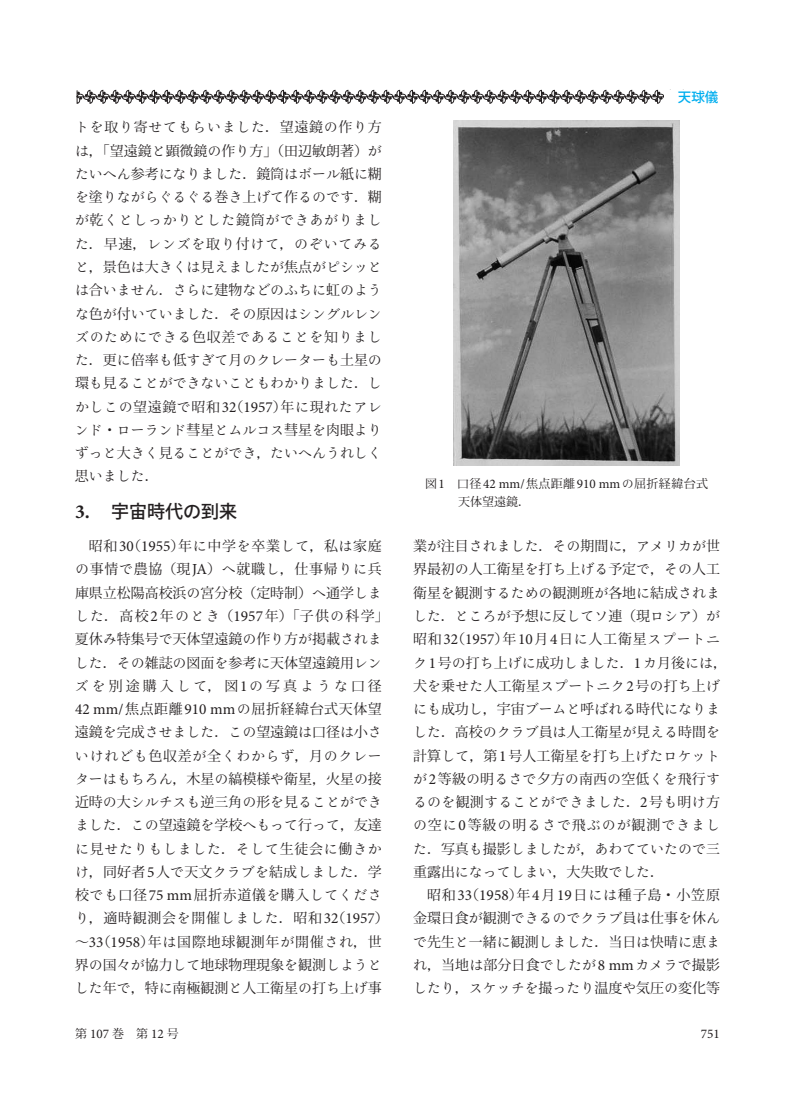
<style>
.page{position:relative;width:795px;height:1115px;background:#fff}
.page>*{position:absolute;margin:0;border:0;box-sizing:border-box;transform-origin:0 0}
.t1{font:500 18px "Koz Go Pro";color:#231f20}
.t2{font:13.95px/23.2px "Ryo Text Plus N";color:#231f20;text-align:justify}
.t3{font:13.95px/23.2px "Koz Min Pro";color:#231f20}
.t4{font:13.95px/23.2px "Koz Min Pro";letter-spacing:.04em;color:#231f20}
.t5{font:13.95px "Ryo Text Plus N";letter-spacing:.055em;color:#231f20}
.t6{font:500 13.5px "Koz Go Pro";color:#00aeef}
.t7{font:13.2px "Minion Pro";color:#231f20}
.t8{font:12px/18px "Koz Min Pro";letter-spacing:.03em;color:#231f20}
.s1{font-family:"Koz Min Pro"}
.s2{font-family:"Ryo Text Plus N"}
.s3{font-family:"Minion Pro";font-size:15.3px}
.s4{font-family:"Minion Pro";font-weight:700;font-size:19.8px}
.s5{font-family:"Ryo Gothic Plus N"}
.s6{font-family:"Minion Pro";font-size:13.2px}
</style>
<div class="page">
<svg style="left:77px;top:90px;width:587px;height:14px"></svg>
<img style="left:453px;top:120px;width:227px;height:345px">
<p class="t5" style="left:75px;top:119px;width:308px">トを<span class="s1">取</span>り<span class="s1">寄</span>せてもらいました<span class="s1">．望遠鏡</span>の<span class="s1">作</span>り<span class="s1">方</span></p>
<p class="t3" style="left:75px;top:138px;width:308px"><span class="s2">は</span>，「望遠鏡<span class="s2">と</span>顕微鏡<span class="s2">の</span>作<span class="s2">り</span>方」（田辺敏朗著）<span class="s2">が</span></p>
<p class="t2" style="left:75px;top:162px;width:308px">たいへん<span class="s1">参考</span>になりました<span class="s1">．鏡筒</span>はボール<span class="s1">紙</span>に<span class="s1">糊</span>を<span class="s1">塗</span>りながらぐるぐる<span class="s1">巻</span>き<span class="s1">上</span>げて<span class="s1">作</span>るのです<span class="s1">．糊</span>が<span class="s1">乾</span>くとしっかりとした<span class="s1">鏡筒</span>ができあがりました<span class="s1">．早速，</span>レンズを<span class="s1">取</span>り<span class="s1">付</span>けて<span class="s1">，</span>のぞいてみると<span class="s1">，景色</span>は<span class="s1">大</span>きくは<span class="s1">見</span>えましたが<span class="s1">焦点</span>がピシッとは<span class="s1">合</span>いません<span class="s1">．</span>さらに<span class="s1">建物</span>などのふちに<span class="s1">虹</span>のような<span class="s1">色</span>が<span class="s1">付</span>いていました<span class="s1">．</span>その<span class="s1">原因</span>はシングルレンズのためにできる<span class="s1">色収差</span>であることを<span class="s1">知</span>りました<span class="s1">．更</span>に<span class="s1">倍率</span>も<span class="s1">低</span>すぎて<span class="s1">月</span>のクレーターも<span class="s1">土星</span>の<span class="s1">環</span>も<span class="s1">見</span>ることができないこともわかりました<span class="s1">．</span>しかしこの<span class="s1">望遠鏡</span>で<span class="s1">昭和</span><span class="s3">32</span><span class="s1">（</span><span class="s3">1957</span><span class="s1">）年</span>に<span class="s1">現</span>れたアレンド<span class="s1">・</span>ローランド<span class="s1">彗星</span>とムルコス<span class="s1">彗星</span>を<span class="s1">肉眼</span>よりずっと<span class="s1">大</span>きく<span class="s1">見</span>ることができ<span class="s1">，</span>たいへんうれしく<span class="s1">思</span>いました<span class="s1">．</span></p>
<p class="t1" style="left:75px;top:499px;width:163px"><span class="s4">3.</span> 宇宙時代<span class="s5">の</span>到来</p>
<p class="t3" style="left:75px;top:534px;width:315px;text-align:center">昭和<span class="s3">30</span>（<span class="s3">1955</span>）年<span class="s2">に</span>中学<span class="s2">を</span>卒業<span class="s2">して</span>，私<span class="s2">は</span>家庭<br><span class="s2">の</span>事情<span class="s2">で</span>農協（現<span class="s3">JA</span>）<span class="s2">へ</span>就職<span class="s2">し</span>，仕事帰<span class="s2">りに</span>兵庫県立松陽高校浜<span class="s2">の</span>宮分校（定時制）<span class="s2">へ</span>通学<span class="s2">しました</span>．高校<span class="s3">2</span>年<span class="s2">のとき</span>（<span class="s3">1957</span>年）「子供<span class="s2">の</span>科学」夏休<span class="s2">み</span>特集号<span class="s2">で</span>天体望遠鏡<span class="s2">の</span>作<span class="s2">り</span>方<span class="s2">が</span>掲載<span class="s2">されました</span>．<span class="s2">その</span>雑誌<span class="s2">の</span>図面<span class="s2">を</span>参考<span class="s2">に</span>天体望遠鏡用<span class="s2">レンズを</span>別途購入<span class="s2">して</span>，図<span class="s3">1</span><span class="s2">の</span>写真<span class="s2">ような</span>口径<br><span class="s3">42 mm/</span>焦点距離<span class="s3">910 mm</span><span class="s2">の</span>屈折経緯台式天体望遠鏡<span class="s2">を</span>完成<span class="s2">させました</span>．<span class="s2">この</span>望遠鏡<span class="s2">は</span>口径<span class="s2">は</span>小<span class="s2">さ</span></p>
<p class="t5" style="left:75px;top:746px;width:308px">いけれども<span class="s1">色収差</span>が<span class="s1">全</span>くわからず<span class="s1">，月</span>のクレー</p>
<p class="t3" style="left:75px;top:766px;width:308px"><span class="s2">ターはもちろん</span>，木星<span class="s2">の</span>縞模様<span class="s2">や</span>衛星，火星<span class="s2">の</span>接</p>
<p class="t2" style="left:75px;top:790px;width:308px"><span class="s1">近時</span>の<span class="s1">大</span>シルチスも<span class="s1">逆三角</span>の<span class="s1">形</span>を<span class="s1">見</span>ることができました<span class="s1">．</span>この<span class="s1">望遠鏡</span>を<span class="s1">学校</span>へもって<span class="s1">行</span>って<span class="s1">，友達</span>に<span class="s1">見</span>せたりもしました<span class="s1">．</span>そして<span class="s1">生徒会</span>に<span class="s1">働</span>きか</p>
<p class="t4" style="left:75px;top:859px;width:315px"><span class="s2">け</span>，同好者<span class="s3">5</span>人<span class="s2">で</span>天文<span class="s2">クラブを</span>結成<span class="s2">しました</span>．学校<span class="s2">でも</span>口径<span class="s3">75 mm</span>屈折赤道儀<span class="s2">を</span>購入<span class="s2">してくださり</span>，適時観測会<span class="s2">を</span>開催<span class="s2">しました</span>．昭和<span class="s3">32</span>（<span class="s3">1957</span>）～<span class="s3">33</span>（<span class="s3">1958</span>）年<span class="s2">は</span>国際地球観測年<span class="s2">が</span>開催<span class="s2">され</span>，世界<span class="s2">の</span>国々<span class="s2">が</span>協力<span class="s2">して</span>地球物理現象<span class="s2">を</span>観測<span class="s2">しようとした</span>年<span class="s2">で</span>，特<span class="s2">に</span>南極観測<span class="s2">と</span>人工衛星<span class="s2">の</span>打<span class="s2">ち</span>上<span class="s2">げ</span>事</p>
<p class="t6" style="left:664px;top:88px;width:55px">　天球儀</p>
<p class="t8" style="left:458px;top:474px;width:251px;text-indent:-33px">図<span class="s6">1</span>　口径<span class="s6">42 mm/</span>焦点距離<span class="s6">910 mm</span><span class="s2">の</span>屈折経緯台式天体望遠鏡．</p>
<p class="t2" style="left:413px;top:534px;width:308px"><span class="s1">業</span>が<span class="s1">注目</span>されました<span class="s1">．</span>その<span class="s1">期間</span>に<span class="s1">，</span>アメリカが<span class="s1">世</span></p>
<p class="t3" style="left:413px;top:557px;width:308px">界最初<span class="s2">の</span>人工衛星<span class="s2">を</span>打<span class="s2">ち</span>上<span class="s2">げる</span>予定<span class="s2">で</span>，<span class="s2">その</span>人工衛星<span class="s2">を</span>観測<span class="s2">するための</span>観測班<span class="s2">が</span>各地<span class="s2">に</span>結成<span class="s2">されま</span></p>
<p class="t2" style="left:413px;top:604px;width:308px">した<span class="s1">．</span>ところが<span class="s1">予想</span>に<span class="s1">反</span>してソ<span class="s1">連（現</span>ロシア<span class="s1">）</span>が</p>
<p class="t3" style="left:413px;top:627px;width:308px">昭和<span class="s3">32</span>（<span class="s3">1957</span>）年<span class="s3">10</span>月<span class="s3">4</span>日<span class="s2">に</span>人工衛星<span class="s2">スプートニ</span></p>
<p class="t2" style="left:413px;top:650px;width:315px;text-align:left">ク<span class="s3">1</span><span class="s1">号</span>の<span class="s1">打</span>ち<span class="s1">上</span>げに<span class="s1">成功</span>しました<span class="s1">．</span><span class="s3">1</span>カ<span class="s1">月後</span>には<span class="s1">，犬</span>を<span class="s1">乗</span>せた<span class="s1">人工衛星</span>スプートニク<span class="s3">2</span><span class="s1">号</span>の<span class="s1">打</span>ち<span class="s1">上</span>げにも<span class="s1">成功</span>し<span class="s1">，宇宙</span>ブームと<span class="s1">呼</span>ばれる<span class="s1">時代</span>になりました<span class="s1">．高校</span>のクラブ<span class="s1">員</span>は<span class="s1">人工衛星</span>が<span class="s1">見</span>える<span class="s1">時間</span>を</p>
<p class="t3" style="left:413px;top:743px;width:308px">計算<span class="s2">して</span>，第<span class="s3">1</span>号人工衛星<span class="s2">を</span>打<span class="s2">ち</span>上<span class="s2">げたロケットが</span><span class="s3">2</span>等級<span class="s2">の</span>明<span class="s2">るさで</span>夕方<span class="s2">の</span>南西<span class="s2">の</span>空低<span class="s2">くを</span>飛行<span class="s2">す</span></p>
<p class="t2" style="left:413px;top:790px;width:308px">るのを<span class="s1">観測</span>することができました<span class="s1">．</span><span class="s3">2</span><span class="s1">号</span>も<span class="s1">明</span>け<span class="s1">方</span>の<span class="s1">空</span>に<span class="s3">0</span><span class="s1">等級</span>の<span class="s1">明</span>るさで<span class="s1">飛</span>ぶのが<span class="s1">観測</span>できました<span class="s1">．写真</span>も<span class="s1">撮影</span>しましたが<span class="s1">，</span>あわてていたので<span class="s1">三重露出</span>になってしまい<span class="s1">，大失敗</span>でした<span class="s1">．</span></p>
<p class="t3" style="left:427px;top:882px;width:294px">昭和<span class="s3">33</span>（<span class="s3">1958</span>）年<span class="s3">4</span>月<span class="s3">19</span>日<span class="s2">には</span>種子島・小笠原</p>
<p class="t2" style="left:413px;top:906px;width:308px"><span class="s1">金環日食</span>が<span class="s1">観測</span>できるのでクラブ<span class="s1">員</span>は<span class="s1">仕事</span>を<span class="s1">休</span>ん</p>
<p class="t3" style="left:413px;top:929px;width:308px"><span class="s2">で</span>先生<span class="s2">と</span>一緒<span class="s2">に</span>観測<span class="s2">しました</span>．当日<span class="s2">は</span>快晴<span class="s2">に</span>恵<span class="s2">ま</span></p>
<p class="t2" style="left:413px;top:953px;width:308px">れ<span class="s1">，当地</span>は<span class="s1">部分日食</span>でしたが<span class="s3">8 mm</span>カメラで<span class="s1">撮影</span>したり<span class="s1">，</span>スケッチを<span class="s1">撮</span>ったり<span class="s1">温度</span>や<span class="s1">気圧</span>の<span class="s1">変化等</span></p>
<p class="t8" style="left:75px;top:1023px;width:105px">第 <span class="s6">107</span> 巻　第 <span class="s6">12</span> 号</p>
<p class="t7" style="left:701px;top:1024px;width:21px">751</p>
</div>
